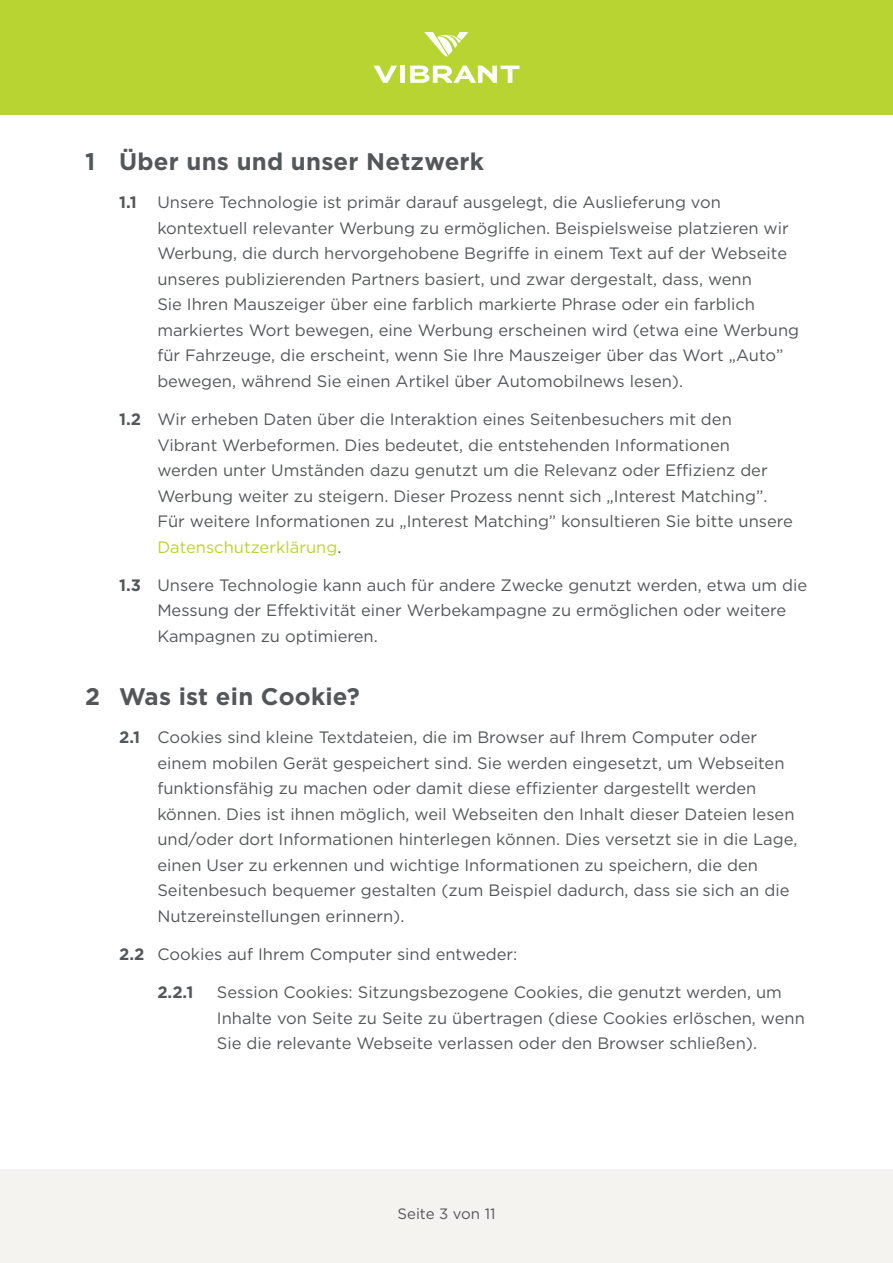
<style>
.page{position:relative;width:893px;height:1263px;background:#fff}
.page>*{position:absolute;margin:0;border:0;box-sizing:border-box;transform-origin:0 0}
.t1{font:700 24px "Gotham";letter-spacing:.01em;color:#545759}
.t2{font:16.5px/25.5px "Gotham";color:#545759}
.t3{font:700 16.5px "Gotham";color:#545759}
.t4{font:15px "Gotham";color:#545759}
.s1{font-weight:700}
.s2{color:#b8d432}
</style>
<div class="page">
<div style="left:0;top:1169px;width:893px;height:94px;background:#f5f3ef"></div>
<div style="left:0;top:0;width:893px;height:115px;background:#b8d432"></div>
<svg style="left:373px;top:66px;width:24px;height:17px"></svg>
<div style="left:400px;top:66px;width:5px;height:17px;background:#fff"></div>
<svg style="left:410px;top:66px;width:109px;height:17px"></svg>
<svg style="left:424px;top:32px;width:44px;height:24px"></svg>
<p class="t1" style="left:85px;top:146px;width:401px">1 Über uns und unser Netzwerk</p>
<p class="t2" style="left:157px;top:189px;width:643px;text-indent:-38px"><span class="s1">1.1</span> Unsere Technologie ist primär darauf ausgelegt, die Auslieferung von kontextuell relevanter Werbung zu ermöglichen. Beispielsweise platzieren wir Werbung, die durch hervorgehobene Begriffe in einem Text auf der Webseite unseres publizierenden Partners basiert, und zwar dergestalt, dass, wenn<br>Sie Ihren Mauszeiger über eine farblich markierte Phrase oder ein farblich markiertes Wort bewegen, eine Werbung erscheinen wird (etwa eine Werbung für Fahrzeuge, die erscheint, wenn Sie Ihre Mauszeiger über das Wort „Auto” bewegen, während Sie einen Artikel über Automobilnews lesen).</p>
<p class="t2" style="left:157px;top:406px;width:637px;text-indent:-38px"><span class="s1">1.2</span> Wir erheben Daten über die Interaktion eines Seitenbesuchers mit den Vibrant Werbeformen. Dies bedeutet, die entstehenden Informationen werden unter Umständen dazu genutzt um die Relevanz oder Effizienz der Werbung weiter zu steigern. Dieser Prozess nennt sich „Interest Matching”.<br>Für weitere Informationen zu „Interest Matching” konsultieren Sie bitte unsere <span class="s2">Datenschutzerklärung</span>.</p>
<p class="t2" style="left:157px;top:572px;width:651px;text-indent:-38px"><span class="s1">1.3</span> Unsere Technologie kann auch für andere Zwecke genutzt werden, etwa um die<br>Messung der Effektivität einer Werbekampagne zu ermöglichen oder weitere<br>Kampagnen zu optimieren.</p>
<p class="t1" style="left:85px;top:680px;width:276px">2 Was ist ein Cookie?</p>
<p class="t2" style="left:157px;top:724px;width:642px;text-indent:-38px"><span class="s1">2.1</span> Cookies sind kleine Textdateien, die im Browser auf Ihrem Computer oder einem mobilen Gerät gespeichert sind. Sie werden eingesetzt, um Webseiten funktionsfähig zu machen oder damit diese effizienter dargestellt werden können. Dies ist ihnen möglich, weil Webseiten den Inhalt dieser Dateien lesen und/oder dort Informationen hinterlegen können. Dies versetzt sie in die Lage, einen User zu erkennen und wichtige Informationen zu speichern, die den Seitenbesuch bequemer gestalten (zum Beispiel dadurch, dass sie sich an die Nutzereinstellungen erinnern).</p>
<p class="t2" style="left:119px;top:941px;width:400px"><span class="s1">2.2</span> Cookies auf Ihrem Computer sind entweder:</p>
<p class="t3" style="left:157px;top:981px;width:38px">2.2.1</p>
<p class="t2" style="left:217px;top:979px;width:589px">Session Cookies: Sitzungsbezogene Cookies, die genutzt werden, um<br>Inhalte von Seite zu Seite zu übertragen (diese Cookies erlöschen, wenn<br>Sie die relevante Webseite verlassen oder den Browser schließen).</p>
<p class="t4" style="left:398px;top:1204px;width:99px">Seite 3 von 11</p>
</div>
